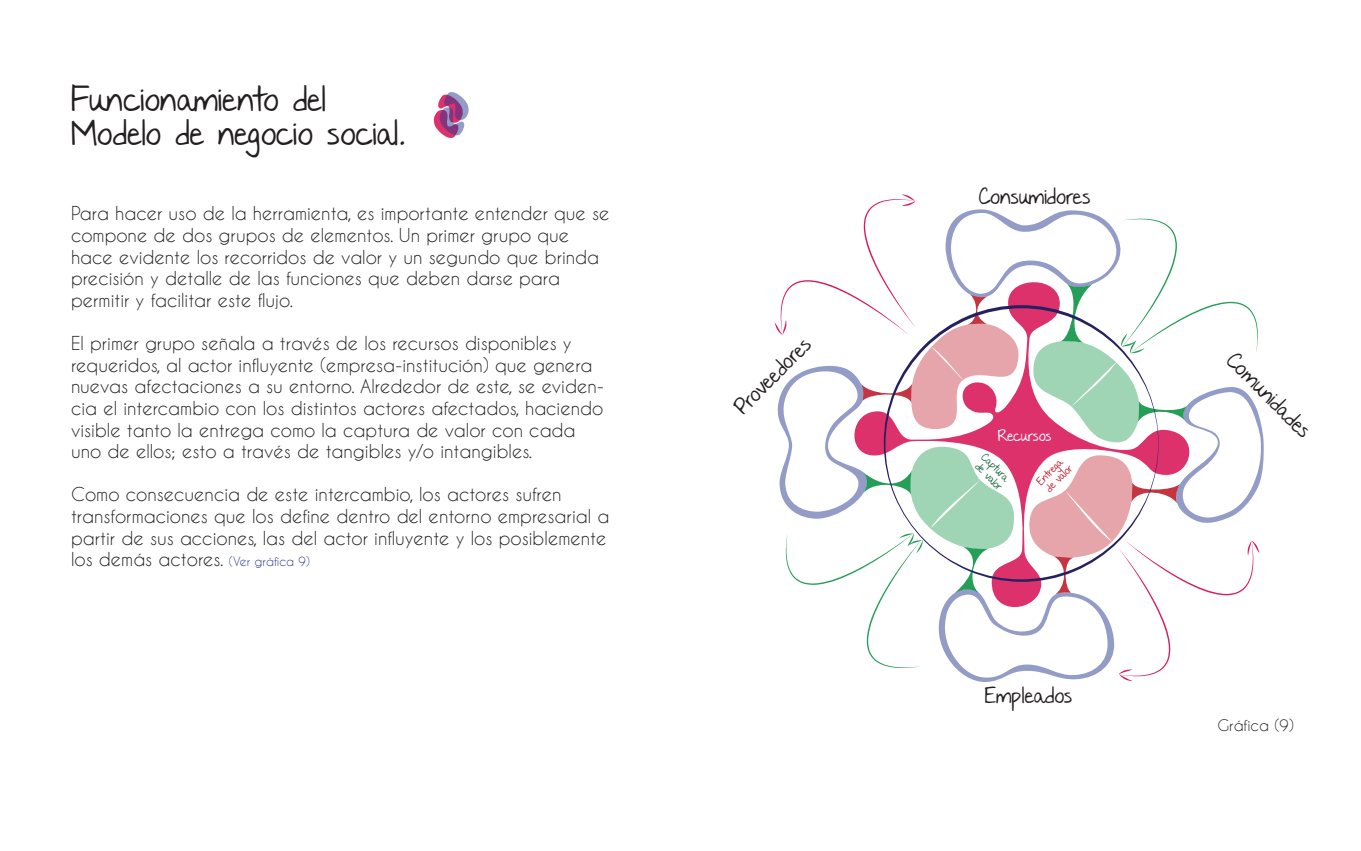
<style>
.page{position:relative;width:1361px;height:851px;background:#fff}
.page>*{position:absolute;margin:0;border:0;box-sizing:border-box;transform-origin:0 0}
.t1{font:28.5px/34.2px "Nothing You Could Say";color:#231f20}
.t2{font:18.3px "Nothing You Could Say";letter-spacing:-.015em;color:#231f20}
.t3{font:18px/21.6px "Caviar Dreams";color:#231f20}
.t4{font:15px "Caviar Dreams";color:#231f20}
.t5{font:12.75px "Nothing You Could Say";letter-spacing:-.025em;color:#fff}
.t6{font:9.15px/10.9px "Nothing You Could Say";color:#be1d2c}
.t7{font:9.15px/10.9px "Nothing You Could Say";color:#0c6638}
.s1{font-size:12px;color:#283890}
</style>
<div class="page">
<svg style="left:434px;top:92px;width:34px;height:46px"></svg>
<svg style="left:775px;top:194px;width:488px;height:488px"></svg>
<svg style="left:883px;top:305px;width:275px;height:276px"></svg>
<h1 class="t1" style="left:71px;top:83px;width:336px">Funcionamiento del<br>Modelo de negocio social.</h1>
<p class="t3" style="left:71px;top:202px;width:540px">Para hacer uso de la herramienta, es importante entender que se compone de dos grupos de elementos. Un primer grupo que hace evidente los recorridos de valor y un segundo que brinda precisión y detalle de las funciones que deben darse para permitir y facilitar este flujo.</p>
<p class="t3" style="left:71px;top:332px;width:534px">El primer grupo señala a través de los recursos disponibles y requeridos, al actor influyente (empresa-institución) que genera nuevas afectaciones a su entorno. Alrededor de este, se eviden&shy;cia el intercambio con los distintos actores afectados, haciendo visible tanto la entrega como la captura de valor con cada uno de ellos; esto a través de tangibles y/o intangibles.</p>
<p class="t3" style="left:71px;top:483px;width:540px">Como consecuencia de este intercambio, los actores sufren transformaciones que los define dentro del entorno empresarial a partir de sus acciones, las del actor influyente y los posiblemente los demás actores. <span class="s1">(Ver gráfica 9)</span></p>
<p class="t2" style="left:727px;top:400px;width:100px;rotate:-45deg">Proveedores</p>
<p class="t2" style="left:978px;top:182px;width:113px">Consumidores</p>
<p class="t5" style="left:997px;top:426px;width:55px">Recursos</p>
<p class="t7" style="left:987px;top:451px;width:38px;rotate:45deg">Captura de valor</p>
<p class="t6" style="left:1035px;top:479px;width:36px;rotate:-45deg">Entrega de valor</p>
<p class="t2" style="left:984px;top:681px;width:89px">Empleados</p>
<p class="t2" style="left:1240px;top:346px;width:111px;rotate:45deg">Comunidades</p>
<p class="t4" style="left:1217px;top:715px;width:78px">Gráfica (9)</p>
</div>
